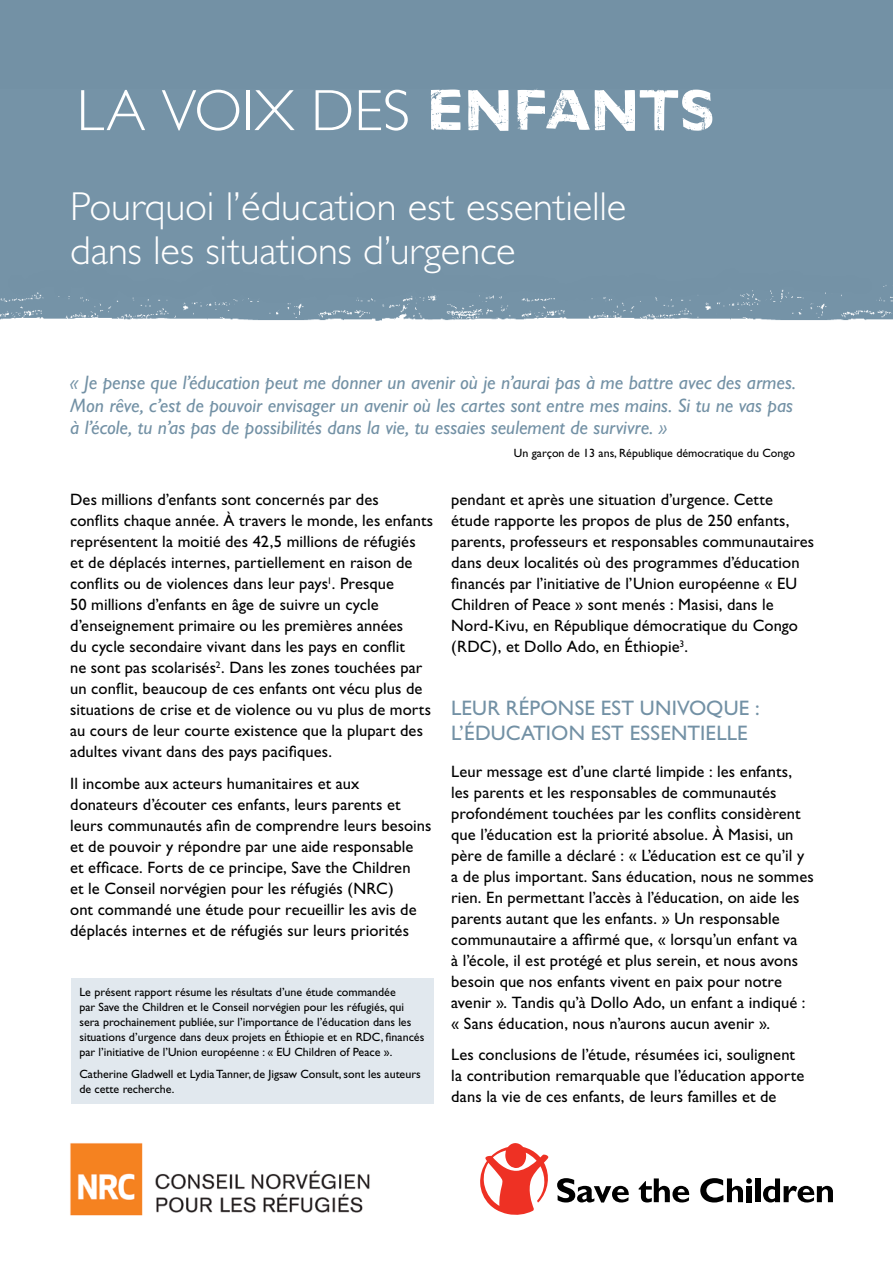
<style>
.page{position:relative;width:893px;height:1263px;background:#fff}
.page>*{position:absolute;margin:0;border:0;box-sizing:border-box;transform-origin:0 0}
.t1{font:300 58.5px "Gill Sans";color:#fff}
.t2{font:300 40.5px/43.5px "Gill Sans";color:#fff}
.t3{font:21px/25.5px "Gill Sans";letter-spacing:.01em;color:#7391a5}
.t4{font:italic 19.5px/22.5px "Gill Sans";color:#7391a5}
.t5{font:16.5px/21px "Gill Sans";letter-spacing:.005em;color:#000}
.t6{font:12px/15px "Gill Sans";color:#000}
.s1{font-family:"Gill Sans Woodblock";font-weight:700}
</style>
<div class="page">
<div style="left:0;top:88px;width:893px;height:233px;background:#7593a7"></div>
<div style="left:0;top:0;width:893px;height:88px;background:#7391a5"></div>
<svg style="left:557px;top:1178px;width:72px;height:24px"></svg>
<svg style="left:639px;top:1178px;width:50px;height:24px"></svg>
<svg style="left:700px;top:1178px;width:52px;height:24px"></svg>
<div style="left:755px;top:1178px;width:5px;height:24px;background:#000"></div>
<svg style="left:763px;top:1178px;width:70px;height:24px"></svg>
<svg style="left:480px;top:1143px;width:69px;height:72px"></svg>
<div style="left:71px;top:978px;width:363px;height:125px;background:#e1e8ee"></div>
<img style="left:70px;top:1143px;width:300px;height:73px">
<h1 class="t1" style="left:77px;top:78px;width:640px">la voix des <span class="s1">ENFANTS</span></h1>
<h2 class="t2" style="left:70px;top:185px;width:558px">Pourquoi l’éducation est essentielle dans les situations d’urgence</h2>
<p class="t4" style="left:70px;top:371px;width:727px">« Je pense que l’éducation peut me donner un avenir où je n’aurai pas à me battre avec des armes.<br>Mon rêve, c’est de pouvoir envisager un avenir où les cartes sont entre mes mains. Si tu ne vas pas à l’école, tu n’as pas de possibilités dans la vie, tu essaies seulement de survivre. »</p>
<p class="t6" style="left:514px;top:445px;width:283px">Un garçon de 13 ans, République démocratique du Congo</p>
<p class="t5" style="left:70px;top:489px;width:365px">Des millions d’enfants sont concernés par des<br>conflits chaque année. À travers le monde, les enfants représentent la moitié des 42,5 millions de réfugiés et de déplacés internes, partiellement en raison de conflits ou de violences dans leur pays<sup>1</sup>. Presque<br>50 millions d’enfants en âge de suivre un cycle d’enseignement primaire ou les premières années<br>du cycle secondaire vivant dans les pays en conflit<br>ne sont pas scolarisés<sup>2</sup>. Dans les zones touchées par un conflit, beaucoup de ces enfants ont vécu plus de situations de crise et de violence ou vu plus de morts au cours de leur courte existence que la plupart des adultes vivant dans des pays pacifiques.</p>
<p class="t5" style="left:70px;top:773px;width:363px">Il incombe aux acteurs humanitaires et aux donateurs d’écouter ces enfants, leurs parents et leurs communautés afin de comprendre leurs besoins et de pouvoir y répondre par une aide responsable<br>et efficace. Forts de ce principe, Save the Children<br>et le Conseil norvégien pour les réfugiés (NRC)<br>ont commandé une étude pour recueillir les avis de déplacés internes et de réfugiés sur leurs priorités</p>
<p class="t5" style="left:451px;top:489px;width:365px">pendant et après une situation d’urgence. Cette étude rapporte les propos de plus de 250 enfants, parents, professeurs et responsables communautaires dans deux localités où des programmes d’éducation financés par l’initiative de l’Union européenne « EU Children of Peace » sont menés : Masisi, dans le Nord-Kivu, en République démocratique du Congo (RDC), et Dollo Ado, en Éthiopie<sup>3</sup>.</p>
<p class="t3" style="left:451px;top:695px;width:310px">LEUR RÉPONSE EST UNIVOQUE :<br>L’ÉDUCATION EST ESSENTIELLE</p>
<p class="t5" style="left:451px;top:761px;width:364px">Leur message est d’une clarté limpide : les enfants, les parents et les responsables de communautés profondément touchées par les conflits considèrent que l’éducation est la priorité absolue. À Masisi, un père de famille a déclaré : « L’éducation est ce qu’il y a de plus important. Sans éducation, nous ne sommes rien. En permettant l’accès à l’éducation, on aide les parents autant que les enfants. » Un responsable communautaire a affirmé que, « lorsqu’un enfant va<br>à l’école, il est protégé et plus serein, et nous avons besoin que nos enfants vivent en paix pour notre avenir ». Tandis qu’à Dollo Ado, un enfant a indiqué : « Sans éducation, nous n’aurons aucun avenir ».</p>
<p class="t5" style="left:451px;top:1044px;width:355px">Les conclusions de l’étude, résumées ici, soulignent la contribution remarquable que l’éducation apporte dans la vie de ces enfants, de leurs familles et de</p>
<p class="t6" style="left:79px;top:984px;width:346px">Le présent rapport résume les résultats d’une étude commandée<br>par Save the Children et le Conseil norvégien pour les réfugiés, qui sera prochainement publiée, sur l’importance de l’éducation dans les situations d’urgence dans deux projets en Éthiopie et en RDC, financés par l’initiative de l’Union européenne : « EU Children of Peace ».</p>
<p class="t6" style="left:79px;top:1067px;width:343px">Catherine Gladwell et Lydia Tanner, de Jigsaw Consult, sont les auteurs de cette recherche.</p>
</div>
